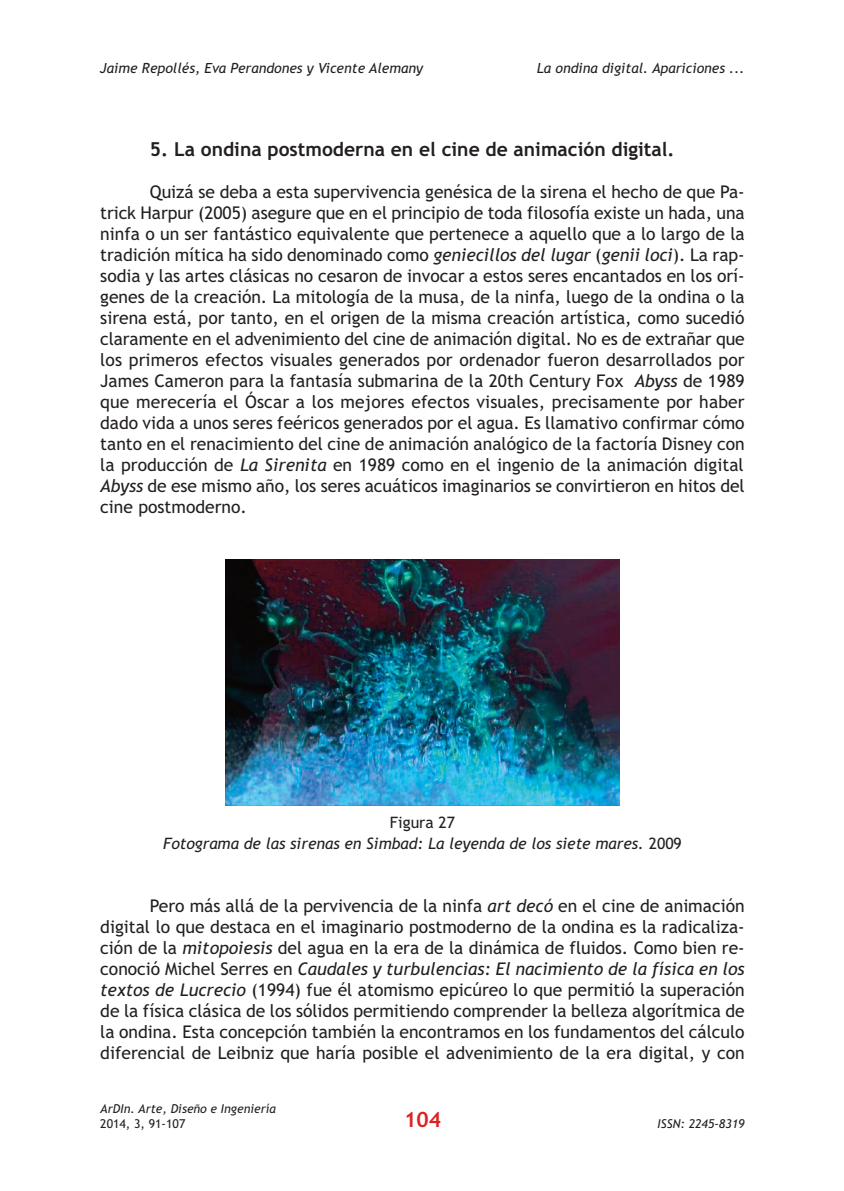
<style>
.page{position:relative;width:844px;height:1191px;background:#fff}
.page>*{position:absolute;margin:0;border:0;box-sizing:border-box;transform-origin:0 0}
.t1{font:700 21px "Trebuchet MS";color:#dc2225}
.t2{font:700 19.25px "Trebuchet MS";color:#231f20}
.t3{font:17.5px/21px "Trebuchet MS";color:#231f20;text-align:justify}
.t4{font:italic 15.75px/21px "Trebuchet MS";color:#231f20;text-align:center}
.t5{font:italic 14px "Trebuchet MS";color:#231f20}
.t6{font:italic 12.25px "Trebuchet MS";color:#231f20}
.t7{font:12.25px "Trebuchet MS";color:#231f20}
.s1{font-style:italic}
.s2{font-style:normal}
</style>
<div class="page">
<img style="left:225px;top:559px;width:394px;height:246px">
<p class="t5" style="left:100px;top:60px;width:324px">Jaime Repollés, Eva Perandones y Vicente Alemany</p>
<p class="t5" style="left:536px;top:60px;width:209px">La ondina digital. Apariciones ...</p>
<p class="t2" style="left:150px;top:138px;width:526px">5. La ondina postmoderna en el cine de animación digital.</p>
<p class="t3" style="left:100px;top:181px;width:645px;text-indent:50px">Quizá se deba a esta supervivencia genésica de la sirena el hecho de que Pa&shy;trick Harpur (2005) asegure que en el principio de toda filosofía existe un hada, una ninfa o un ser fantástico equivalente que pertenece a aquello que a lo largo de la tradición mítica ha sido denominado como <span class="s1">geniecillos del lugar</span> (<span class="s1">genii loci</span>). La rap&shy;sodia y las artes clásicas no cesaron de invocar a estos seres encantados en los orí&shy;genes de la creación. La mitología de la musa, de la ninfa, luego de la ondina o la sirena está, por tanto, en el origen de la misma creación artística, como sucedió claramente en el advenimiento del cine de animación digital. No es de extrañar que los primeros efectos visuales generados por ordenador fueron desarrollados por James Cameron para la fantasía submarina de la 20th Century Fox <span class="s1">Abyss</span> de 1989 que merecería el Óscar a los mejores efectos visuales, precisamente por haber dado vida a unos seres feéricos generados por el agua. Es llamativo confirmar cómo tanto en el renacimiento del cine de animación analógico de la factoría Disney con la producción de <span class="s1">La Sirenita</span> en 1989 como en el ingenio de la animación digital <span class="s1">Abyss</span> de ese mismo año, los seres acuáticos imaginarios se convirtieron en hitos del cine postmoderno.</p>
<p class="t4" style="left:163px;top:812px;width:520px"><span class="s2">Figura 27<br></span>Fotograma de las sirenas en Simbad: La leyenda de los siete mares. <span class="s2">2009</span></p>
<p class="t3" style="left:100px;top:895px;width:645px;text-indent:50px">Pero más allá de la pervivencia de la ninfa <span class="s1">art decó</span> en el cine de animación digital lo que destaca en el imaginario postmoderno de la ondina es la radicaliza&shy;ción de la <span class="s1">mitopoiesis</span> del agua en la era de la dinámica de fluidos. Como bien re&shy;conoció Michel Serres en <span class="s1">Caudales y turbulencias: El nacimiento de la física en los textos de Lucrecio</span> (1994) fue él atomismo epicúreo lo que permitió la superación de la física clásica de los sólidos permitiendo comprender la belleza algorítmica de la ondina. Esta concepción también la encontramos en los fundamentos del cálculo diferencial de Leibniz que haría posible el advenimiento de la era digital, y con</p>
<p class="t6" style="left:100px;top:1101px;width:177px">ArDIn. Arte, Diseño e Ingeniería</p>
<p class="t7" style="left:100px;top:1116px;width:87px">2014, 3, 91-107</p>
<p class="t6" style="left:657px;top:1116px;width:89px">ISSN: 2245-8319</p>
<p class="t1" style="left:404px;top:1107px;width:38px">104</p>
</div>
